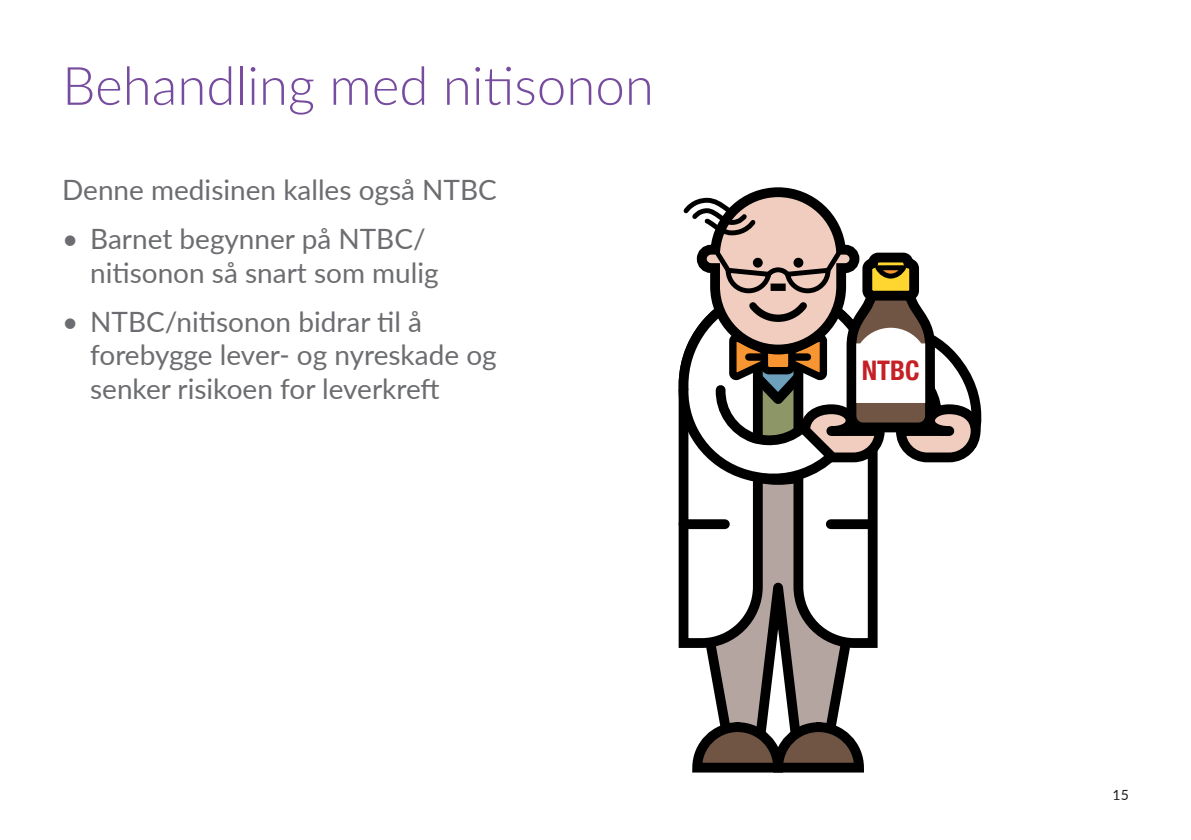
<style>
.page{position:relative;width:1191px;height:840px;background:#fff}
.page>*{position:absolute;margin:0;border:0;box-sizing:border-box;transform-origin:0 0}
.Headers{font:300 52.8px "Lato";color:#774b9e}
.Body{font:28px/33.6px "Lato";color:#6c6d70}
.t1{font:700 condensed 27px "Helvetica Neue";color:#c52026}
.t2{font:14px "Lato";color:#231f20}
</style>
<div class="page">
<svg style="left:707px;top:652px;width:143px;height:65px"></svg>
<svg style="left:692px;top:717px;width:172px;height:56px"></svg>
<svg style="left:678px;top:642px;width:200px;height:10px;background:#79716f"></svg>
<svg style="left:678px;top:187px;width:304px;height:455px"></svg>
<p class="Headers" style="left:62px;top:49px;width:593px">Behandling med nitisonon</p>
<p class="Body" style="left:62px;top:171px;width:436px">Denne medisinen kalles også NTBC</p>
<p class="Body" style="left:90px;top:221px;width:350px;text-indent:-28px">• Barnet begynner på NTBC/ nitisonon så snart som mulig</p>
<p class="Body" style="left:90px;top:303px;width:408px;text-indent:-28px">• NTBC/nitisonon bidrar til å forebygge lever- og nyreskade og senker risikoen for leverkreft</p>
<p class="t1" style="left:861px;top:347px;width:59px">NTBC</p>
<p class="t2" style="left:1112px;top:784px;width:18px">15</p>
</div>
